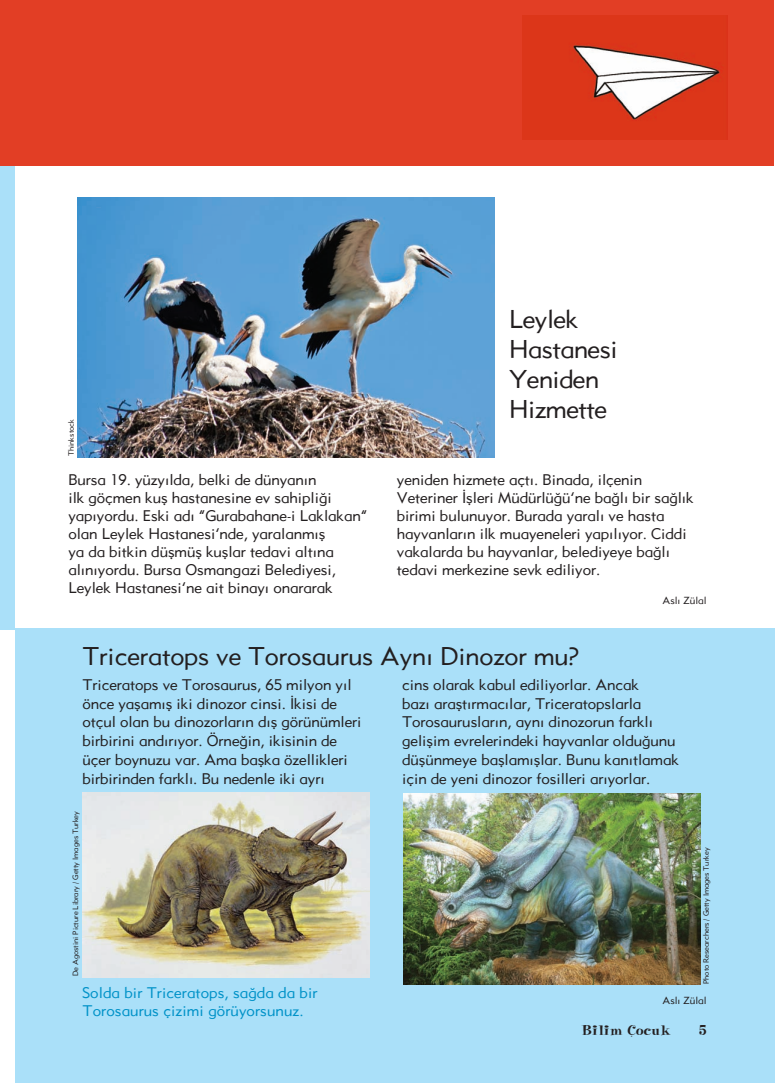
<style>
.page{position:relative;width:775px;height:1083px;background:#fff}
.page>*{position:absolute;margin:0;border:0;box-sizing:border-box;transform-origin:0 0}
.t1{font:500 25px/30px "Gothic";color:#231f20}
.t2{font:500 15px/18px "Gothic";color:#231f20}
.t3{font:500 15px/18px "Gothic";letter-spacing:.01em;color:#0092c8}
.t4{font:500 15px "Naturel";color:#231f20}
.t5{font:500 10px "Gothic";color:#231f20}
.t6{font:500 7.5px "Gothic";color:#231f20}
</style>
<div class="page">
<div style="left:0;top:15px;width:15px;height:615px;background:#aae0f9"></div>
<div style="left:15px;top:628px;width:760px;height:455px;background:#aae0f9"></div>
<img style="left:77px;top:198px;width:417px;height:259px">
<img style="left:403px;top:794px;width:297px;height:190px">
<img style="left:83px;top:793px;width:286px;height:185px">
<div style="left:0;top:1px;width:774px;height:165px;background:#e23e25"></div>
<img style="left:522px;top:15px;width:205px;height:124px">
<p class="t6" style="left:66px;top:456px;width:38px;rotate:-90deg">Thinkstock</p>
<h1 class="t1" style="left:509px;top:303px;width:110px">Leylek<br>Hastanesi<br>Yeniden<br>Hizmette</h1>
<p class="t2" style="left:68px;top:471px;width:300px">Bursa 19. yüzyılda, belki de dünyanın<br>ilk göçmen kuş hastanesine ev sahipliği yapıyordu. Eski adı “Gurabahane-i Laklakan” olan Leylek Hastanesi’nde, yaralanmış<br>ya da bitkin düşmüş kuşlar tedavi altına alınıyordu. Bursa Osmangazi Belediyesi, Leylek Hastanesi’ne ait binayı onararak</p>
<p class="t2" style="left:397px;top:471px;width:298px">yeniden hizmete açtı. Binada, ilçenin Veteriner İşleri Müdürlüğü’ne bağlı bir sağlık birimi bulunuyor. Burada yaralı ve hasta hayvanların ilk muayeneleri yapılıyor. Ciddi vakalarda bu hayvanlar, belediyeye bağlı tedavi merkezine sevk ediliyor.</p>
<p class="t5" style="left:662px;top:594px;width:46px">Aslı Zülal</p>
<h1 class="t1" style="left:83px;top:641px;width:498px">Triceratops ve Torosaurus Aynı Dinozor mu?</h1>
<p class="t2" style="left:83px;top:675px;width:280px;line-height:18.8px">Triceratops ve Torosaurus, 65 milyon yıl önce yaşamış iki dinozor cinsi. İkisi de otçul olan bu dinozorların dış görünümleri birbirini andırıyor. Örneğin, ikisinin de üçer boynuzu var. Ama başka özellikleri birbirinden farklı. Bu nedenle iki ayrı</p>
<p class="t2" style="left:402px;top:675px;width:278px;line-height:18.8px">cins olarak kabul ediliyorlar. Ancak<br>bazı araştırmacılar, Triceratopslarla Torosaurusların, aynı dinozorun farklı gelişim evrelerindeki hayvanlar olduğunu düşünmeye başlamışlar. Bunu kanıtlamak için de yeni dinozor fosilleri arıyorlar.</p>
<p class="t6" style="left:71px;top:976px;width:167px;rotate:-90deg">De Agostini Picture Library / Getty Images Turkey</p>
<p class="t6" style="left:701px;top:984px;width:138px;rotate:-90deg">Photo Researchers / Getty Images Turkey</p>
<p class="t3" style="left:83px;top:983px;width:236px">Solda bir Triceratops, sağda da bir<br>Torosaurus çizimi görüyorsunuz.</p>
<p class="t5" style="left:662px;top:993px;width:46px">Aslı Zülal</p>
<p class="t4" style="left:581px;top:1022px;width:91px">Bilim Çocuk</p>
<p class="t4" style="left:699px;top:1022px;width:9px">5</p>
</div>
